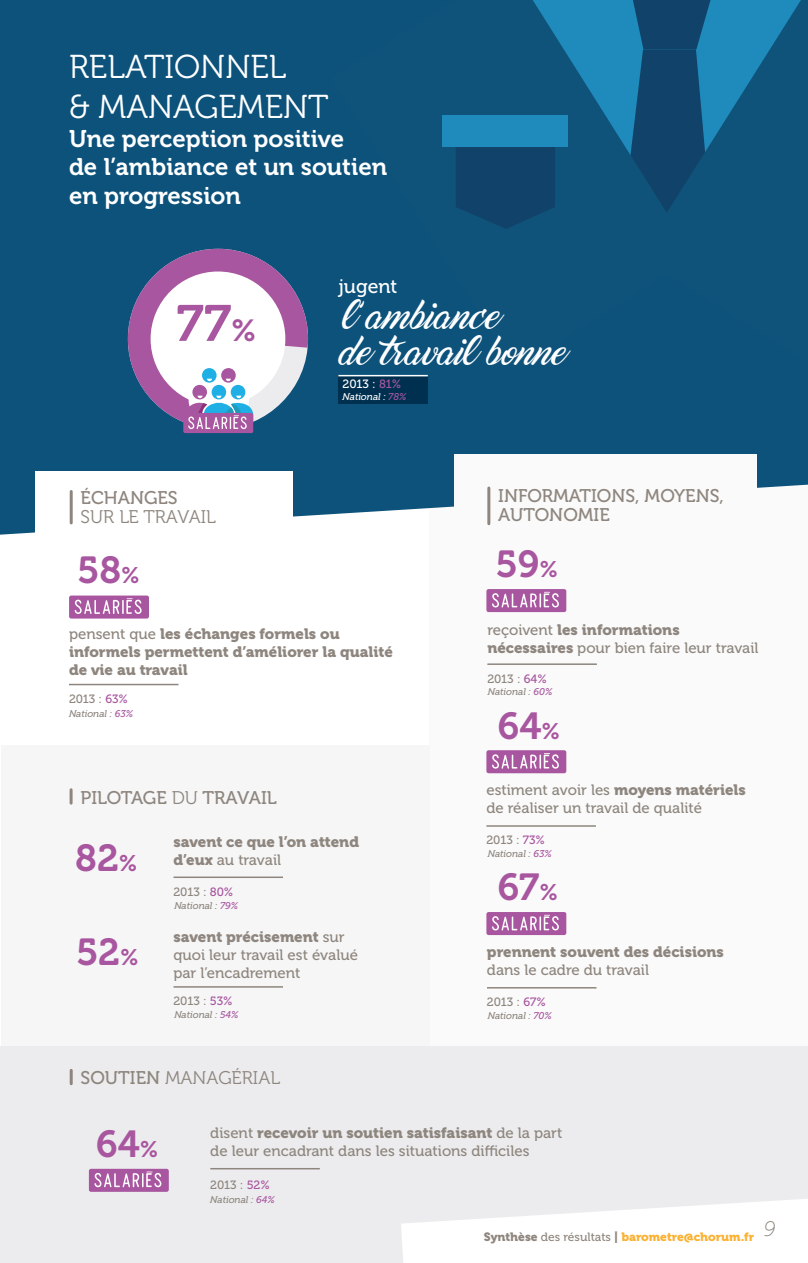
<style>
.page{position:relative;width:808px;height:1263px;background:#fff}
.page>*{position:absolute;margin:0;border:0;box-sizing:border-box;transform-origin:0 0}
.t1{font:50.7px "Museo 700";color:#a8569f}
.t2{font:37.5px "Museo 700";color:#a8569f}
.t3{font:33px "Museo 300";color:#fff}
.t4{font:30px "Marguerite";color:#fff}
.t5{font:24px "Museo 700";color:#fff}
.t6{font:19.5px "Museo 500";color:#fff}
.t7{font:18.3px "Museo 500";color:#8e867e}
.t8{font:18.3px "Museo 300";color:#8e867e}
.t9{font:15px/18px "Museo 500";color:#8e867e}
.t10{font:15px/18px "Museo 900";color:#8e867e}
.t11{font:12px "Museo 500";letter-spacing:-.005em;color:#8e867e}
.t12{font:12px "Museo 900";color:#fbb131}
.t13{font:12px "Museo 500";letter-spacing:-.005em;color:#fff}
.t14{font:italic 9.75px "Museo 500";color:#8e867e}
.t15{font:italic 9.75px "Museo 500";color:#fff}
.s1{font-size:30.45px}
.s2{font-size:22.5px}
.s3{color:#a8569f}
.s4{font-family:"Museo 500"}
.s5{font-family:"Museo 300"}
.s6{font-family:"Museo 900"}
.s7{color:#8e867e}
.s8{font-family:"Museo 500";color:#8e867e}
</style>
<div class="page">
<div style="left:429px;top:467px;width:379px;height:579px;background:#fafafa"></div>
<div style="left:0;top:0;width:808px;height:535px;background:#0c527b"></div>
<svg style="left:330px;top:0;width:364px;height:370px;fill:#0f537a"></svg>
<svg style="left:639px;top:0;width:169px;height:363px;fill:#0f537a"></svg>
<div style="left:456px;top:131px;width:99px;height:77px;background:#11436a;border-radius:2px"></div>
<div style="left:442px;top:115px;width:126px;height:32px;background:#1f8bbc"></div>
<div style="left:1px;top:745px;width:428px;height:301px;background:#f6f6f7"></div>
<div style="left:1px;top:1046px;width:807px;height:217px;background:#ececee"></div>
<svg style="left:401px;top:1199px;width:407px;height:64px"></svg>
<div style="left:35px;top:471px;width:258px;height:74px;background:#fff"></div>
<div style="left:454px;top:454px;width:303px;height:101px;background:#fafafa"></div>
<div style="left:183px;top:413px;width:70px;height:20px;background:#a8569f;border-radius:2px"></div>
<svg style="left:128px;top:249px;width:180px;height:180px"></svg>
<div style="left:338px;top:375px;width:90px;height:29px;background:#003050"></div>
<hr style="left:338px;top:375px;width:90px;height:1px;background:#fff">
<hr style="left:210px;top:1168px;width:110px;height:1px;background:#8e867e">
<hr style="left:69px;top:684px;width:109px;height:1px;background:#8e867e">
<div style="left:69px;top:595px;width:80px;height:24px;background:#a8569f;border-radius:2px"></div>
<svg style="left:75px;top:598px;width:67px;height:16px"></svg>
<div style="left:486px;top:750px;width:80px;height:23px;background:#a8569f;border-radius:2px"></div>
<svg style="left:492px;top:753px;width:67px;height:16px"></svg>
<hr style="left:486px;top:825px;width:110px;height:2px;background:#8e867e">
<div style="left:486px;top:589px;width:80px;height:23px;background:#a8569f;border-radius:2px"></div>
<svg style="left:492px;top:592px;width:67px;height:15px"></svg>
<hr style="left:487px;top:663px;width:110px;height:2px;background:#8e867e">
<div style="left:486px;top:912px;width:80px;height:23px;background:#a8569f;border-radius:2px"></div>
<svg style="left:492px;top:915px;width:67px;height:15px"></svg>
<hr style="left:487px;top:987px;width:109px;height:1px;background:#8e867e">
<hr style="left:70px;top:491px;width:3px;height:32px;background:#8e867e">
<hr style="left:70px;top:1070px;width:3px;height:14px;background:#8e867e">
<hr style="left:173px;top:986px;width:110px;height:2px;background:#8e867e">
<hr style="left:173px;top:876px;width:110px;height:2px;background:#8e867e">
<svg style="left:70px;top:790px;width:3px;height:13px"></svg>
<hr style="left:487px;top:488px;width:3px;height:36px;background:#8e867e">
<div style="left:89px;top:1169px;width:80px;height:23px;background:#a8569f;border-radius:2px"></div>
<svg style="left:94px;top:1171px;width:67px;height:16px"></svg>
<p class="t3" style="left:69px;top:49px;width:219px">RELATIONNEL</p>
<p class="t3" style="left:69px;top:89px;width:261px">&amp; MANAGEMENT</p>
<p class="t5" style="left:69px;top:125px;width:277px">Une perception positive</p>
<p class="t5" style="left:69px;top:154px;width:320px">de l’ambiance et un soutien</p>
<p class="t5" style="left:69px;top:182px;width:173px">en progression</p>
<p class="t1" style="left:176px;top:295px;width:81px">77<span class="s1">%</span></p>
<p class="t7" style="left:81px;top:487px;width:99px">ÉCHANGES</p>
<p class="t8" style="left:81px;top:507px;width:137px">SUR LE TRAVAIL</p>
<p class="t2" style="left:77px;top:549px;width:64px">58<span class="s2">%</span></p>
<p class="t6" style="left:338px;top:275px;width:61px">jugent</p>
<p class="t4" style="left:342px;top:301px;width:158px">l’ambiance</p>
<p class="t4" style="left:338px;top:337px;width:228px">de travail bonne</p>
<p class="t13" style="left:343px;top:378px;width:60px">2013 : <span class="s3">81%</span></p>
<p class="t15" style="left:343px;top:391px;width:65px">National : <span class="s3">78%</span></p>
<p class="t7" style="left:498px;top:485px;width:227px">INFORMATIONS, MOYENS,</p>
<p class="t7" style="left:498px;top:505px;width:113px">AUTONOMIE</p>
<p class="t2" style="left:495px;top:543px;width:64px">59<span class="s2">%</span></p>
<p class="t10" style="left:69px;top:625px;width:325px"><span class="s4">pensent que</span> les échanges formels ou informels permettent d’améliorer la qualité de vie au travail</p>
<p class="t11" style="left:69px;top:692px;width:61px">2013 : <span class="s3">63%</span></p>
<p class="t14" style="left:69px;top:708px;width:66px">National : <span class="s3">63%</span></p>
<p class="t7" style="left:81px;top:787px;width:198px">PILOTAGE <span class="s5">DU</span> TRAVAIL</p>
<p class="t2" style="left:75px;top:837px;width:64px">82<span class="s2">%</span></p>
<p class="t2" style="left:76px;top:931px;width:64px">52<span class="s2">%</span></p>
<p class="t10" style="left:173px;top:833px;width:187px">savent ce que l’on attend</p>
<p class="t9" style="left:173px;top:851px;width:109px"><span class="s6">d’eux</span> au travail</p>
<p class="t11" style="left:173px;top:885px;width:61px">2013 : <span class="s3">80%</span></p>
<p class="t14" style="left:174px;top:900px;width:65px">National : <span class="s3">79%</span></p>
<p class="t9" style="left:173px;top:928px;width:186px"><span class="s6">savent précisement</span> sur quoi leur travail est évalué par l’encadrement</p>
<p class="t11" style="left:173px;top:994px;width:61px">2013 : <span class="s3">53%</span></p>
<p class="t14" style="left:174px;top:1009px;width:66px">National : <span class="s3">54%</span></p>
<p class="t8" style="left:81px;top:1068px;width:201px"><span class="s4">SOUTIEN</span> MANAGÉRIAL</p>
<p class="t9" style="left:487px;top:621px;width:273px">reçoivent <span class="s6">les informations nécessaires</span> pour bien faire leur travail</p>
<p class="t11" style="left:487px;top:672px;width:61px">2013 : <span class="s3">64%</span></p>
<p class="t14" style="left:488px;top:687px;width:66px">National : <span class="s3">60%</span></p>
<p class="t2" style="left:498px;top:705px;width:64px">64<span class="s2">%</span></p>
<p class="t9" style="left:486px;top:781px;width:261px">estiment avoir les <span class="s6">moyens matériels </span>de réaliser un travail de qualité</p>
<p class="t11" style="left:486px;top:833px;width:60px">2013 : <span class="s3">73%</span></p>
<p class="t14" style="left:488px;top:848px;width:66px">National : <span class="s3">63%</span></p>
<p class="t2" style="left:498px;top:866px;width:61px">67<span class="s2">%</span></p>
<p class="t10" style="left:487px;top:943px;width:238px">prennent souvent des décisions <span class="s4">dans le cadre du travail</span></p>
<p class="t11" style="left:487px;top:995px;width:60px">2013 : <span class="s3">67%</span></p>
<p class="t14" style="left:488px;top:1011px;width:66px">National : <span class="s3">70%</span></p>
<p class="t2" style="left:96px;top:1123px;width:64px">64<span class="s2">%</span></p>
<p class="t9" style="left:210px;top:1124px;width:353px">disent <span class="s6">recevoir un soutien satisfaisant</span> de la part de leur encadrant dans les situations difficiles</p>
<p class="t11" style="left:210px;top:1178px;width:61px">2013 : <span class="s3">52%</span></p>
<p class="t14" style="left:210px;top:1194px;width:66px">National : <span class="s3">64%</span></p>
<p class="t12" style="left:484px;top:1230px;width:293px"><span class="s7">Synthèse</span> <span class="s8">des résultats</span> <span class="s7">|</span> barometre@chorum.fr <sup>9</sup></p>
</div>
